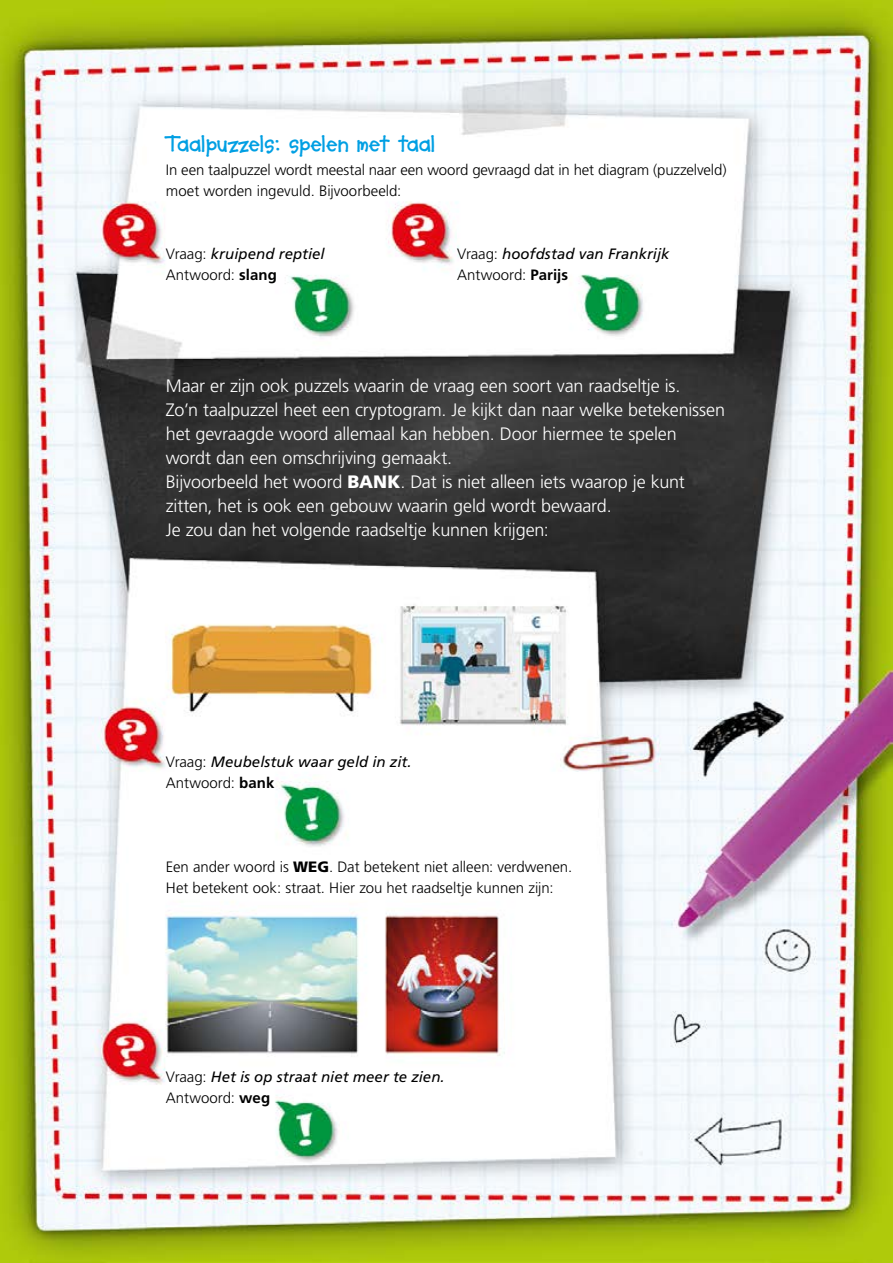
<style>
.page{position:relative;width:893px;height:1263px;background:#fff}
.page>*{position:absolute;margin:0;border:0;box-sizing:border-box;transform-origin:0 0}
.t1{font:700 24px "Soup Bone";letter-spacing:-.015em;color:#009fe3}
.t2{font:300 18px/24px "Frutiger LT Pro";letter-spacing:-.01em;color:#fff}
.t3{font:300 15px/21px "Frutiger LT Pro";letter-spacing:-.005em;color:#000}
.t4{font:italic 15px/21px "Frutiger LT Pro";color:#000}
.s1{font-weight:400;font-style:italic}
.s2{font-weight:700}
.s3{font-weight:300;font-style:normal}
.s4{font-weight:700;font-style:normal}
.s5{font-weight:900}
</style>
<div class="page">
<img style="left:0;top:0;width:893px;height:1263px">
<h1 class="t1" style="left:166px;top:130px;width:272px">Taalpuzzels: spelen met taal</h1>
<p class="t3" style="left:166px;top:160px;width:562px">In een taalpuzzel wordt meestal naar een woord gevraagd dat in het diagram (puzzelveld) moet worden ingevuld. Bijvoorbeeld:</p>
<p class="t3" style="left:166px;top:244px;width:160px">Vraag: <span class="s1">kruipend reptiel<br></span>Antwoord: <span class="s2">slang</span></p>
<p class="t4" style="left:457px;top:244px;width:214px"><span class="s3">Vraag:</span> hoofdstad van Frankrijk<br><span class="s3">Antwoord:</span> <span class="s4">Parijs</span></p>
<p class="t2" style="left:166px;top:374px;width:561px">Maar er zijn ook puzzels waarin de vraag een soort van raadseltje is.<br>Zo’n taalpuzzel heet een cryptogram. Je kijkt dan naar welke betekenissen het gevraagde woord allemaal kan hebben. Door hiermee te spelen wordt dan een omschrijving gemaakt.<br>Bijvoorbeeld het woord <span class="s5">BANK</span>. Dat is niet alleen iets waarop je kunt zitten, het is ook een gebouw waarin geld wordt bewaard.<br>Je zou dan het volgende raadseltje kunnen krijgen:</p>
<p class="t4" style="left:166px;top:751px;width:247px"><span class="s3">Vraag:</span> Meubelstuk waar geld in zit.<br><span class="s3">Antwoord:</span> <span class="s4">bank</span></p>
<p class="t3" style="left:166px;top:856px;width:408px">Een ander woord is <span class="s5">WEG</span>. Dat betekent niet alleen: verdwenen.<br>Het betekent ook: straat. Hier zou het raadseltje kunnen zijn:</p>
<p class="t4" style="left:166px;top:1066px;width:280px"><span class="s3">Vraag:</span> Het is op straat niet meer te zien.<br><span class="s3">Antwoord:</span> <span class="s4">weg</span></p>
</div>
